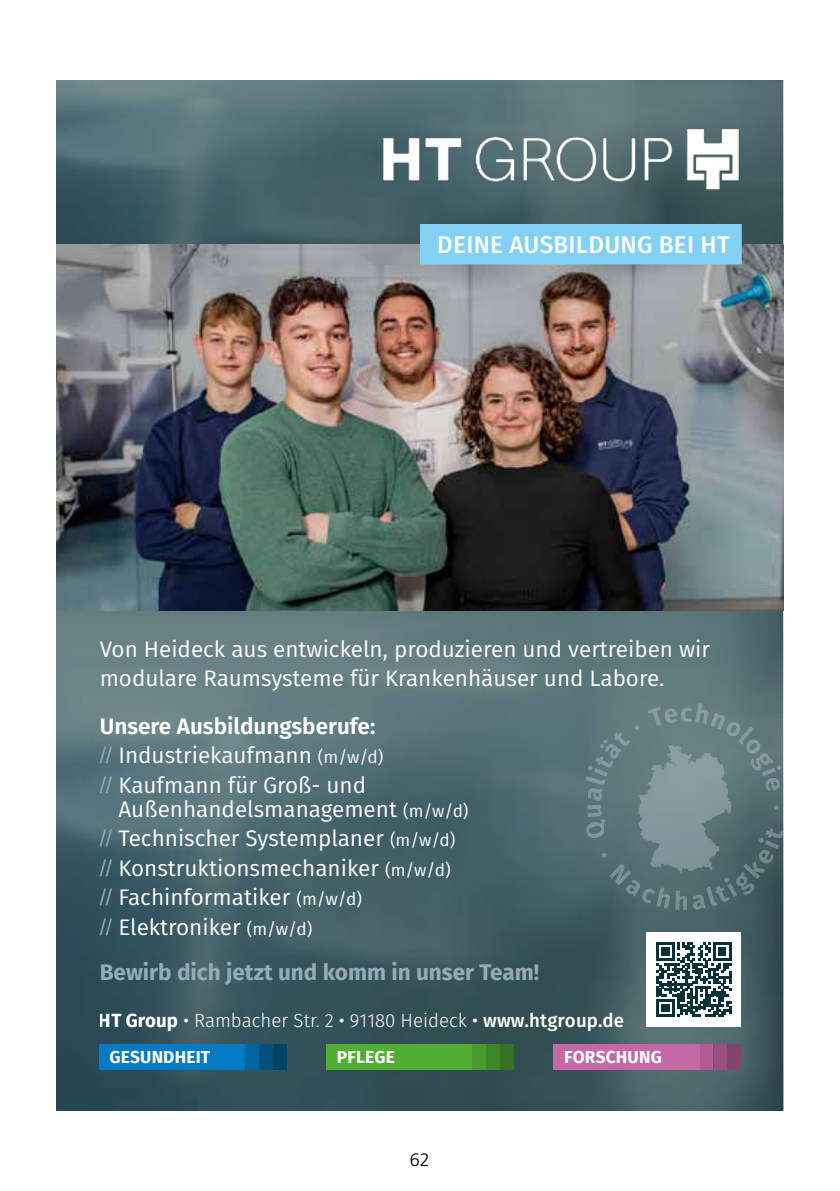
<style>
.page{position:relative;width:840px;height:1191px;background:#fff}
.page>*{position:absolute;margin:0;border:0;box-sizing:border-box;transform-origin:0 0}
.t1{font:500 24.2px "Fira Sans";letter-spacing:.01em;color:#fff}
.t2{font:22.4px/29.4px "Fira Sans";color:#fff}
.t3{font:700 22.4px "Fira Sans";color:#95abb8}
.t4{font:300 19px "Fira Sans";color:#fff}
.t5{font:300 18px "Frutiger LT Std";color:#000}
.t6{font:700 17.2px "Fira Sans";letter-spacing:.01em;color:#fff}
.s1{font-weight:600}
.s2{font-family:"Arial";color:#95abb8}
.s3{font-size:17.2px}
.s4{font-weight:700}
.s5{font-weight:400}
.s6{font-weight:500}
</style>
<div class="page">
<img style="left:57px;top:610px;width:725px;height:500px">
<img style="left:57px;top:80px;width:725px;height:164px">
<img style="left:379px;top:126px;width:362px;height:64px">
<img style="left:57px;top:244px;width:725px;height:366px">
<div style="left:420px;top:225px;width:320px;height:39px;background:#83d0f5"></div>
<div style="left:420px;top:224px;width:321px;height:40px;border:1px solid #83d0f5"></div>
<div style="left:326px;top:1044px;width:187px;height:26px;background:#52ae32"></div>
<div style="left:499px;top:1044px;width:14px;height:26px;background:#367220"></div>
<div style="left:486px;top:1044px;width:13px;height:26px;background:#3f8726"></div>
<div style="left:472px;top:1044px;width:14px;height:26px;background:#489a2c"></div>
<div style="left:553px;top:1044px;width:187px;height:26px;background:#c468a6"></div>
<div style="left:726px;top:1044px;width:14px;height:26px;background:#81446c"></div>
<div style="left:713px;top:1044px;width:13px;height:26px;background:#985080"></div>
<div style="left:699px;top:1044px;width:14px;height:26px;background:#ae5c93"></div>
<div style="left:99px;top:1044px;width:187px;height:25px;background:#007bc4"></div>
<div style="left:272px;top:1044px;width:14px;height:25px;background:#004167"></div>
<div style="left:259px;top:1044px;width:13px;height:25px;background:#005180"></div>
<div style="left:245px;top:1044px;width:14px;height:25px;background:#00649f"></div>
<div style="left:645px;top:932px;width:95px;height:95px;background:#fff"></div>
<svg style="left:656px;top:942px;width:75px;height:74px"></svg>
<svg style="left:584px;top:703px;width:198px;height:207px;background:#627b80"></svg>
<p class="t1" style="left:437px;top:225px;width:294px">DEINE AUSBILDUNG BEI HT</p>
<p class="t2" style="left:100px;top:634px;width:611px">Von Heideck aus entwickeln, produzieren und vertreiben wir modulare Raumsysteme für Krankenhäuser und Labore.</p>
<p class="t2" style="left:100px;top:711px;width:285px"><span class="s1">Unsere Ausbildungsberufe: </span><span class="s2">//</span> Industriekaufmann <span class="s3">(m/w/d) </span><span class="s2">//</span> Kaufmann für Groß- und</p>
<p class="t2" style="left:100px;top:794px;width:370px;text-indent:19px">Außenhandelsmanagement <span class="s3">(m/w/d) </span><span class="s2">//</span> Technischer Systemplaner <span class="s3">(m/w/d) </span><span class="s2">//</span> Konstruktionsmechaniker <span class="s3">(m/w/d) </span><span class="s2">//</span> Fachinformatiker <span class="s3">(m/w/d)<br></span><span class="s2">//</span> Elektroniker <span class="s3">(m/w/d)</span></p>
<p class="t3" style="left:100px;top:953px;width:441px">Bewirb dich jetzt und komm in unser Team!</p>
<p class="t4" style="left:99px;top:1007px;width:526px"><span class="s4">HT Group</span> <span class="s5">•</span> Rambacher Str. 2 <span class="s5">•</span> 91180 Heideck <span class="s5">•</span> <span class="s6">www.htgroup.de</span></p>
<p class="t6" style="left:109px;top:1042px;width:102px">GESUNDHEIT</p>
<p class="t6" style="left:337px;top:1042px;width:59px">PFLEGE</p>
<p class="t6" style="left:563px;top:1042px;width:99px">FORSCHUNG</p>
<p class="t5" style="left:410px;top:1149px;width:22px">62</p>
</div>
